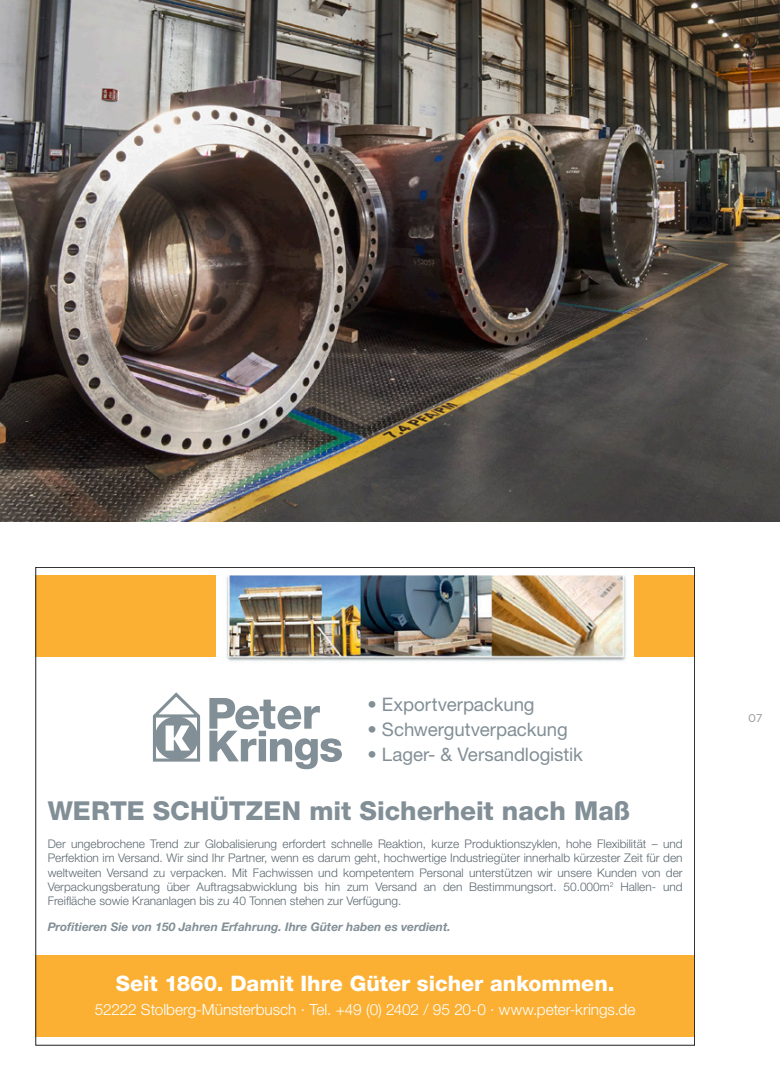
<style>
.page{position:relative;width:780px;height:1081px;background:#fff}
.page>*{position:absolute;margin:0;border:0;box-sizing:border-box;transform-origin:0 0}
.t1{font:800 26.12px "Helvetica Neue LT Pro";color:#828f96}
.t2{font:800 21.38px "Helvetica Neue LT Pro";color:#fff}
.t3{font:18.62px "Helvetica Neue LT Pro";letter-spacing:-.005em;color:#828f96}
.t4{font:300 15.5px "Helvetica Neue LT Pro";letter-spacing:-.005em;color:#fff}
.t5{font:300 11.88px/14.2px "Helvetica Neue LT Pro";color:#5b686f;text-align:justify}
.t6{font:italic 700 11.88px "Helvetica Neue LT Pro";color:#828f96}
.t7{font:11.25px "Mark Pro";color:#939598}
</style>
<div class="page">
<img style="left:0;top:0;width:780px;height:521px">
<img style="left:226px;top:575px;width:400px;height:87px">
<div style="left:35px;top:575px;width:181px;height:81px;background:#fbb033"></div>
<div style="left:35px;top:956px;width:659px;height:81px;background:#fbb033"></div>
<div style="left:634px;top:575px;width:60px;height:81px;background:#fbb033"></div>
<svg style="left:209px;top:698px;width:133px;height:71px"></svg>
<svg style="left:152px;top:692px;width:49px;height:70px"></svg>
<h3 class="t3" style="left:367px;top:693px;width:169px">• Exportverpackung</h3>
<h3 class="t3" style="left:367px;top:718px;width:202px">• Schwergutverpackung</h3>
<h3 class="t3" style="left:367px;top:742px;width:217px">• Lager- &amp; Versandlogistik</h3>
<h1 class="t1" style="left:48px;top:795px;width:584px">WERTE SCHÜTZEN mit Sicherheit nach Maß</h1>
<p class="t5" style="left:48px;top:836px;width:636px">Der ungebrochene Trend zur Globalisierung erfordert schnelle Reaktion, kurze Produktionszyklen, hohe Flexibilität – und Perfektion im Versand. Wir sind Ihr Partner, wenn es darum geht, hochwertige Industriegüter innerhalb kürzester Zeit für den weltweiten Versand zu verpacken. Mit Fachwissen und kompetentem Personal unterstützen wir unsere Kunden von der Verpackungsberatung über Auftragsabwicklung bis hin zum Versand an den Bestimmungsort. 50.000m<sup>2</sup> Hallen- und Freifläche sowie Krananlagen bis zu 40 Tonnen stehen zur Verfügung.</p>
<p class="t6" style="left:48px;top:919px;width:404px">Profitieren Sie von 150 Jahren Erfahrung. Ihre Güter haben es verdient.</p>
<h2 class="t2" style="left:116px;top:970px;width:500px">Seit 1860. Damit Ihre Güter sicher ankommen.</h2>
<h3 class="t4" style="left:95px;top:1000px;width:542px">52222 Stolberg-Münsterbusch · Tel. +49 (0) 2402 / 95 20-0 · www.peter-krings.de</h3>
<p class="t7" style="left:748px;top:710px;width:16px">07</p>
</div>
